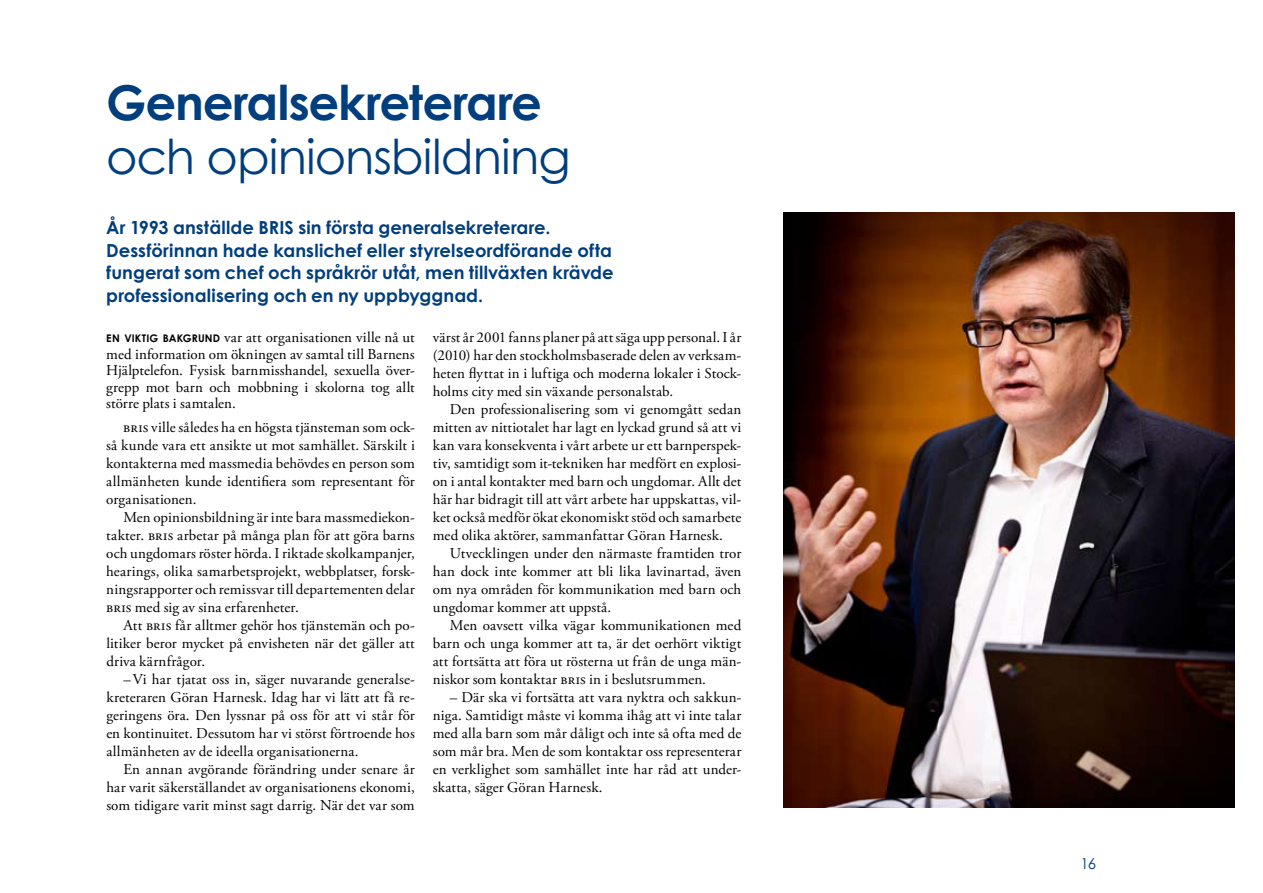
<style>
.page{position:relative;width:1263px;height:893px;background:#fff}
.page>*{position:absolute;margin:0;border:0;box-sizing:border-box;transform-origin:0 0}
.t1{font:48px "Century Gothic Std";letter-spacing:-.02em;color:#003e7e}
.t2{font:700 48px "Century Gothic Std";letter-spacing:-.02em;color:#003e7e}
.t3{font:700 18px/22.5px "Century Gothic Std";letter-spacing:.005em;color:#003e7e}
.t4{font:15px/18px "Adobe Garamond Pro";letter-spacing:.01em;color:#000;text-align:justify}
.t5{font:15px "Century Gothic Std";color:#003e7e}
.s1{font-family:"Century Gothic Std";font-weight:700;font-size:10.5px}
</style>
<div class="page">
<img style="left:784px;top:213px;width:451px;height:595px">
<h1 class="t2" style="left:106px;top:73px;width:437px">Generalsekreterare</h1>
<h1 class="t1" style="left:106px;top:128px;width:466px">och opinionsbildning</h1>
<p class="t3" style="left:106px;top:216px;width:162px">År 1993 anställde bris</p>
<p class="t3" style="left:106px;top:216px;width:509px;text-indent:192px">sin första generalsekreterare.<br>Dessförinnan hade kanslichef eller styrelseordförande ofta fungerat som chef och språkrör utåt, men tillväxten krävde professionalisering och en ny uppbyggnad.</p>
<p class="t4" style="left:106px;top:330px;width:310px;line-height:16.5px"><span class="s1">EN VIKTIG BAKGRUND</span> var att organisationen ville nå ut med information om ökningen av samtal till Barnens Hjälptelefon. Fysisk barnmisshandel, sexuella över&shy;grepp mot barn och mobbning i skolorna tog allt större plats i samtalen.</p>
<p class="t4" style="left:106px;top:419px;width:310px;text-indent:17px">bris ville således ha en högsta tjänsteman som ock&shy;så kunde vara ett ansikte ut mot samhället. Särskilt i kontakterna med massmedia behövdes en person som allmänheten kunde identifiera som representant för organisationen.</p>
<p class="t4" style="left:106px;top:509px;width:310px;text-indent:17px">Men opinionsbildning är inte bara massmediekon&shy;takter. bris arbetar på många plan för att göra barns och ungdomars röster hörda. I riktade skolkampanjer, hearings, olika samarbetsprojekt, webbplatser, forsk&shy;ningsrapporter och remissvar till departementen delar bris med sig av sina erfarenheter.</p>
<p class="t4" style="left:106px;top:617px;width:310px;text-indent:17px">Att bris får alltmer gehör hos tjänstemän och po&shy;litiker beror mycket på envisheten när det gäller att driva kärnfrågor.</p>
<p class="t4" style="left:106px;top:671px;width:310px;text-indent:17px">–Vi har tjatat oss in, säger nuvarande generalse&shy;kreteraren Göran Harnesk. Idag har vi lätt att få re&shy;geringens öra. Den lyssnar på oss för att vi står för en kontinuitet. Dessutom har vi störst förtroende hos allmänheten av de ideella organisationerna.</p>
<p class="t4" style="left:106px;top:761px;width:310px;text-indent:17px">En annan avgörande förändring under senare år har varit säkerställandet av organisationens ekonomi, som tidigare varit minst sagt darrig. När det var som</p>
<p class="t4" style="left:433px;top:329px;width:310px">värst år 2001 fanns planer på att säga upp personal. I år (2010) har den stockholmsbaserade delen av verksam&shy;heten flyttat in i luftiga och moderna lokaler i Stock&shy;holms city med sin växande personalstab.</p>
<p class="t4" style="left:433px;top:401px;width:310px;text-indent:17px">Den professionalisering som vi genomgått sedan mitten av nittiotalet har lagt en lyckad grund så att vi kan vara konsekventa i vårt arbete ur ett barnperspek&shy;tiv, samtidigt som it-tekniken har medfört en explosi&shy;on i antal kontakter med barn och ungdomar. Allt det här har bidragit till att vårt arbete har uppskattas, vil&shy;ket också medför ökat ekonomiskt stöd och samarbete med olika aktörer, sammanfattar Göran Harnesk.</p>
<p class="t4" style="left:433px;top:545px;width:310px;text-indent:17px">Utvecklingen under den närmaste framtiden tror han dock inte kommer att bli lika lavinartad, även om nya områden för kommunikation med barn och ungdomar kommer att uppstå.</p>
<p class="t4" style="left:433px;top:617px;width:310px;text-indent:17px">Men oavsett vilka vägar kommunikationen med barn och unga kommer att ta, är det oerhört viktigt att fortsätta att föra ut rösterna ut från de unga män&shy;niskor som kontaktar bris in i beslutsrummen.</p>
<p class="t4" style="left:433px;top:689px;width:310px;text-indent:17px">– Där ska vi fortsätta att vara nyktra och sakkun&shy;niga. Samtidigt måste vi komma ihåg att vi inte talar med alla barn som mår dåligt och inte så ofta med de som mår bra. Men de som kontaktar oss representerar en verklighet som samhället inte har råd att under&shy;skatta, säger Göran Harnesk.</p>
<p class="t5" style="left:1080px;top:855px;width:17px">16</p>
</div>
